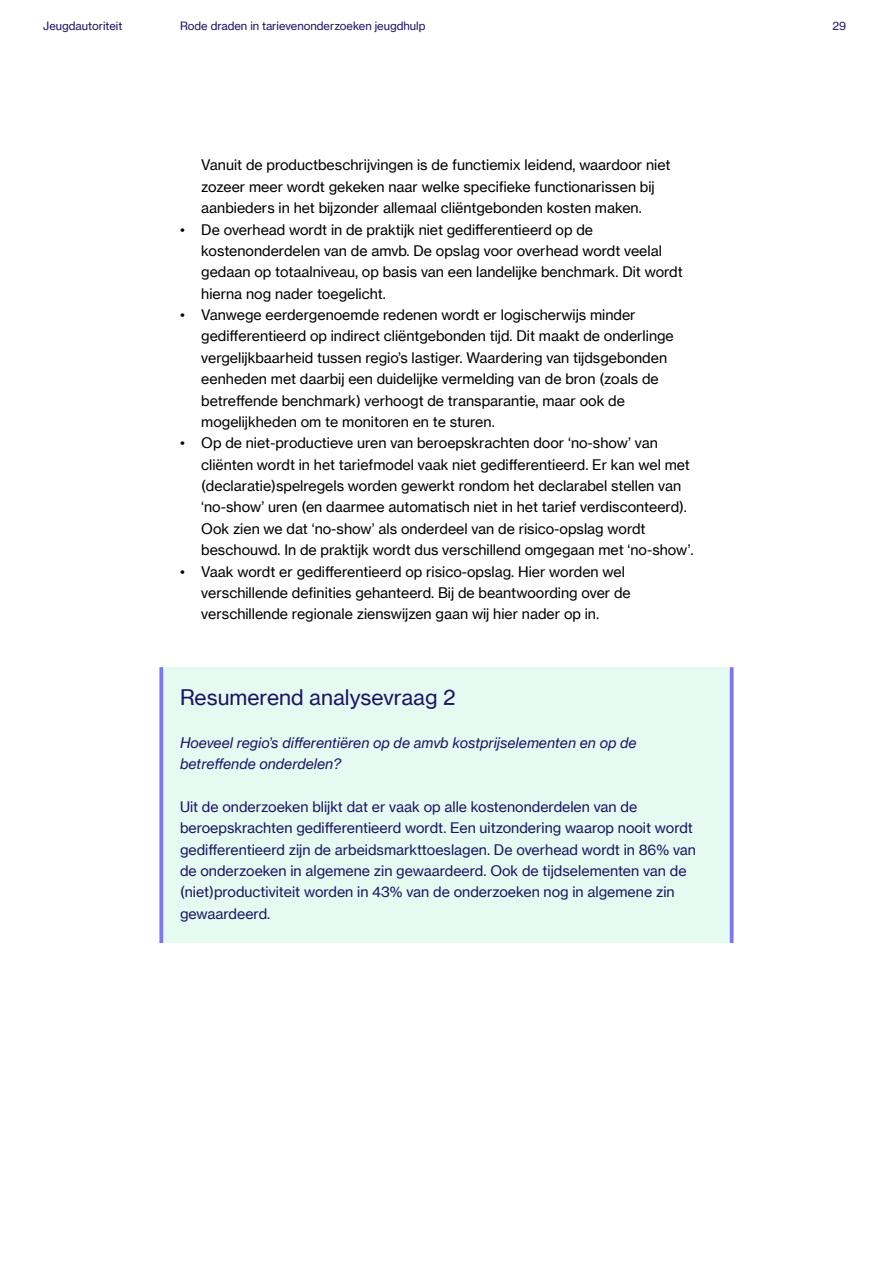
<style>
.page{position:relative;width:893px;height:1263px;background:#fff}
.page>*{position:absolute;margin:0;border:0;box-sizing:border-box;transform-origin:0 0}
.H2_Kader_kop{font:21px "N Haas Grotesk TX Pro 55 Rg";color:#1b1464}
.t1{font:14.25px/21.3px "N Haas Grotesk TX Pro 55 Rg";color:#000}
.P_Kader_broodtekst{font:14.25px/21.3px "N Haas Grotesk TX Pro 55 Rg";color:#1b1464}
.P_Kader_broodtekst-2{font:14.25px/21.3px "N Haas Grotesk TX Pro 56 It";color:#1b1464}
.t2{font:11.25px "N Haas Grotesk TX Pro 55 Rg";color:#1b1464}
</style>
<div class="page">
<div style="left:162px;top:667px;width:569px;height:276px;background:#e5fbf1"></div>
<svg style="left:159px;top:667px;width:4px;height:276px"></svg>
<hr style="left:730px;top:667px;width:3px;height:276px;background:#7a78f0">
<p class="t2" style="left:43px;top:19px;width:81px">Jeugdautoriteit</p>
<p class="t2" style="left:180px;top:19px;width:247px">Rode draden in tarievenonderzoeken jeugdhulp</p>
<p class="t2" style="left:832px;top:19px;width:15px">29</p>
<p class="t1" style="left:201px;top:155px;width:471px">Vanuit de productbeschrijvingen is de functiemix leidend, waardoor niet zozeer meer wordt gekeken naar welke specifieke functionarissen bij aanbieders in het bijzonder allemaal cliëntgebonden kosten maken.</p>
<p class="t1" style="left:201px;top:219px;width:483px;text-indent:-21px">• De overhead wordt in de praktijk niet gedifferentieerd op de kostenonderdelen van de amvb. De opslag voor overhead wordt veelal gedaan op totaalniveau, op basis van een landelijke benchmark. Dit wordt hierna nog nader toegelicht.</p>
<p class="t1" style="left:201px;top:304px;width:474px;text-indent:-21px">• Vanwege eerdergenoemde redenen wordt er logischerwijs minder gedifferentieerd op indirect cliëntgebonden tijd. Dit maakt de onderlinge vergelijkbaarheid tussen regio’s lastiger. Waardering van tijdsgebonden eenheden met daarbij een duidelijke vermelding van de bron (zoals de betreffende benchmark) verhoogt de transparantie, maar ook de mogelijkheden om te monitoren en te sturen.</p>
<p class="t1" style="left:201px;top:432px;width:494px;text-indent:-21px">• Op de niet-productieve uren van beroepskrachten door ‘no-show’ van cliënten wordt in het tariefmodel vaak niet gedifferentieerd. Er kan wel met (declaratie)spelregels worden gewerkt rondom het declarabel stellen van ‘no-show’ uren (en daarmee automatisch niet in het tarief verdisconteerd).<br>Ook zien we dat ‘no-show’ als onderdeel van de risico-opslag wordt beschouwd. In de praktijk wordt dus verschillend omgegaan met ‘no-show’.</p>
<p class="t1" style="left:201px;top:561px;width:431px;text-indent:-21px">• Vaak wordt er gedifferentieerd op risico-opslag. Hier worden wel verschillende definities gehanteerd. Bij de beantwoording over de verschillende regionale zienswijzen gaan wij hier nader op in.</p>
<h2 class="H2_Kader_kop" style="left:180px;top:684px;width:277px">Resumerend analysevraag 2</h2>
<p class="P_Kader_broodtekst-2" style="left:180px;top:732px;width:458px">Hoeveel regio’s differentiëren op de amvb kostprijselementen en op de betreffende onderdelen?</p>
<p class="P_Kader_broodtekst" style="left:180px;top:796px;width:518px">Uit de onderzoeken blijkt dat er vaak op alle kostenonderdelen van de beroepskrachten gedifferentieerd wordt. Een uitzondering waarop nooit wordt gedifferentieerd zijn de arbeidsmarkttoeslagen. De overhead wordt in 86% van de onderzoeken in algemene zin gewaardeerd. Ook de tijdselementen van de (niet)productiviteit worden in 43% van de onderzoeken nog in algemene zin gewaardeerd.</p>
</div>
